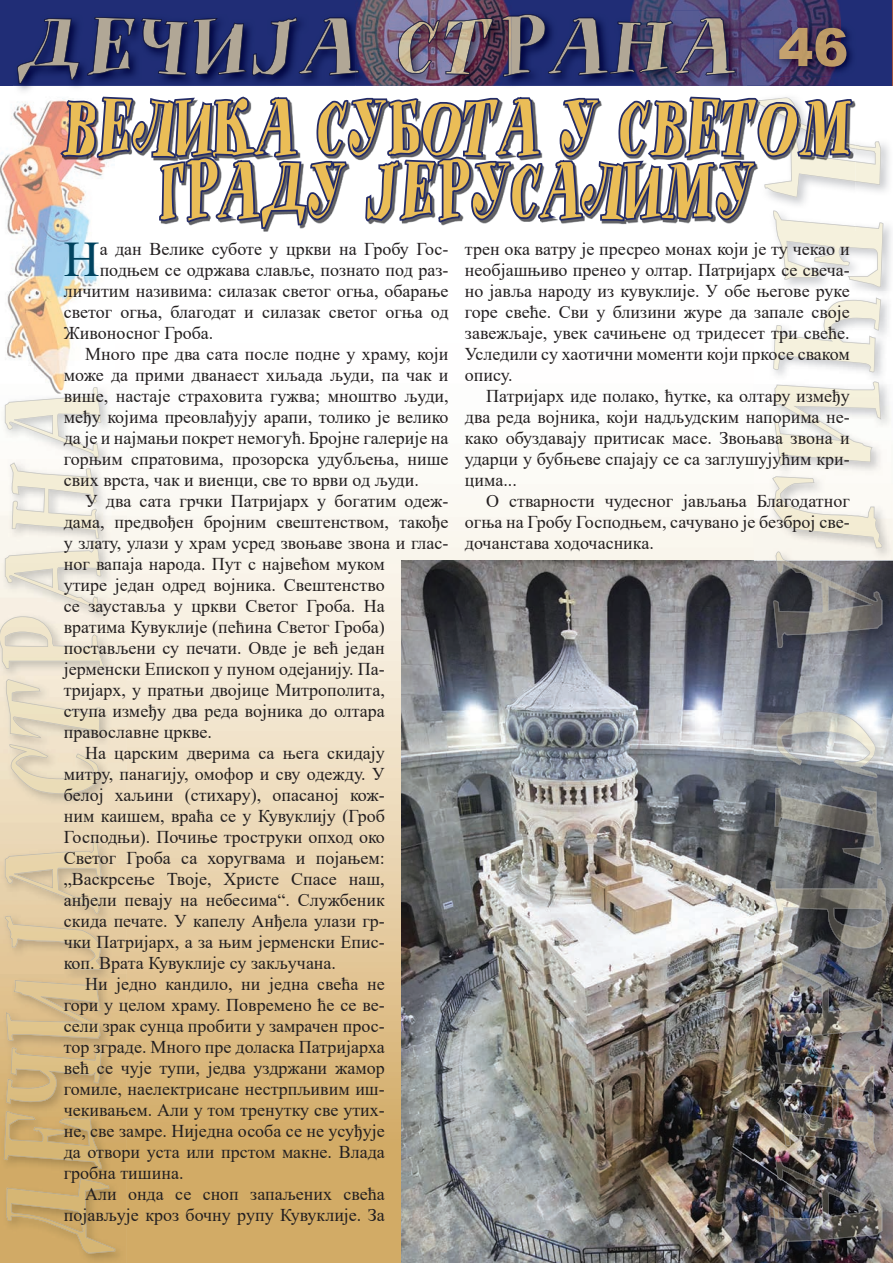
<style>
.page{position:relative;width:893px;height:1263px;background:#fff}
.page>*{position:absolute;margin:0;border:0;box-sizing:border-box;transform-origin:0 0}
.t1{font:75px/63px "PETRICIC";letter-spacing:-.04em;color:#eabd57;text-align:center;scale:.72 1}
.t2{font:49.65px "Times New Roman";color:#00435f}
.t3{font:18px/21px "Times New Roman";color:#231f20;text-align:justify}
</style>
<div class="page">
<img style="left:127px;top:484px;width:307px;height:779px">
<div style="left:0;top:0;width:893px;height:86px;background:#202d76"></div>
<img style="left:631px;top:0;width:209px;height:14px">
<img style="left:359px;top:0;width:149px;height:10px">
<img style="left:13px;top:10px;width:497px;height:76px">
<img style="left:631px;top:10px;width:116px;height:4px">
<img style="left:0;top:108px;width:70px;height:275px">
<img style="left:0;top:383px;width:127px;height:880px">
<img style="left:5px;top:668px;width:78px;height:563px">
<img style="left:0;top:463px;width:103px;height:205px">
<img style="left:5px;top:459px;width:94px;height:154px">
<img style="left:5px;top:394px;width:96px;height:65px">
<svg style="left:93px;top:387px;width:5px;height:7px"></svg>
<img style="left:402px;top:560px;width:352px;height:703px">
<img style="left:754px;top:144px;width:139px;height:1119px">
<img style="left:773px;top:350px;width:109px;height:477px">
<img style="left:810px;top:1073px;width:78px;height:167px">
<img style="left:770px;top:827px;width:39px;height:54px">
<img style="left:773px;top:1094px;width:109px;height:160px">
<img style="left:773px;top:350px;width:108px;height:140px">
<img style="left:774px;top:560px;width:108px;height:217px">
<img style="left:809px;top:827px;width:80px;height:246px">
<img style="left:770px;top:881px;width:40px;height:265px">
<svg style="left:17px;top:14px;width:866px;height:336px"></svg>
<h1 class="t1" style="left:60px;top:98px;width:1103px">ВЕЛИКА СУБОТА У СВЕТОМ<br>ГРАДУ ЈЕРУСАЛИМУ</h1>
<p class="t3" style="left:465px;top:238px;width:386px">трен ока ватру је пресрео монах који је ту чекао и необјашњиво пренео у олтар. Патријарх се свеча&shy;но јавља народу из кувуклије. У обе његове руке горе свеће. Сви у близини журе да запале своје завежљаје, увек сачињене од тридесет три свеће.<br>Уследили су хаотични моменти који пркосе сваком опису.</p>
<p class="t3" style="left:465px;top:385px;width:386px;text-indent:21px">Патријарх иде полако, ћутке, ка олтару између два реда војника, који надљудским напорима не&shy;како обуздавају притисак масе. Звоњава звона и ударци у бубњеве спајају се са заглушујућим кри&shy;цима...</p>
<p class="t3" style="left:465px;top:490px;width:386px;text-indent:21px">О стварности чудесног јављања Благодатног огња на Гробу Господњем, сачувано је безброј све&shy;дочанстава ходочасника.</p>
<h2 class="t2" style="left:64px;top:224px;width:37px">Н</h2>
<p class="t3" style="left:100px;top:238px;width:350px">а дан Велике суботе у цркви на Гробу Гос-</p>
<p class="t3" style="left:100px;top:259px;width:350px">подњем се одржава славље, познато под раз-</p>
<p class="t3" style="left:64px;top:280px;width:386px">личитим називима: силазак светог огња, обарање</p>
<p class="t3" style="left:64px;top:301px;width:386px">светог огња, благодат и силазак светог огња од</p>
<p class="t3" style="left:64px;top:322px;width:151px">Живоносног Гроба.</p>
<p class="t3" style="left:85px;top:343px;width:365px">Много пре два сата после подне у храму, који</p>
<p class="t3" style="left:64px;top:364px;width:386px">може да прими дванаест хиљада људи, па чак и</p>
<p class="t3" style="left:64px;top:385px;width:386px">више, настаје страховита гужва; мноштво људи,</p>
<p class="t3" style="left:64px;top:406px;width:386px">међу којима преовлађују арапи, толико је велико</p>
<p class="t3" style="left:64px;top:427px;width:386px">да је и најмањи покрет немогућ. Бројне галерије на</p>
<p class="t3" style="left:64px;top:448px;width:386px">горњим спратовима, прозорска удубљења, нише</p>
<p class="t3" style="left:64px;top:469px;width:357px">свих врста, чак и виенци, све то врви од људи.</p>
<p class="t3" style="left:85px;top:490px;width:365px">У два сата грчки Патријарх у богатим одеж-</p>
<p class="t3" style="left:64px;top:511px;width:386px">дама, предвођен бројним свештенством, такође</p>
<p class="t3" style="left:64px;top:532px;width:386px">у злату, улази у храм усред звоњаве звона и глас-</p>
<p class="t3" style="left:64px;top:553px;width:323px">ног вапаја народа. Пут с највећом муком</p>
<p class="t3" style="left:64px;top:574px;width:323px">утире један одред војника. Свештенство</p>
<p class="t3" style="left:64px;top:595px;width:323px">се зауставља у цркви Светог Гроба. На</p>
<p class="t3" style="left:64px;top:616px;width:323px">вратима Кувуклије (пећина Светог Гроба)</p>
<p class="t3" style="left:64px;top:637px;width:323px">постављени су печати. Овде је већ један</p>
<p class="t3" style="left:64px;top:658px;width:323px">јерменски Епископ у пуном одејанију. Па-</p>
<p class="t3" style="left:64px;top:679px;width:323px">тријарх, у пратњи двојице Митрополита,</p>
<p class="t3" style="left:64px;top:700px;width:323px">ступа између два реда војника до олтара</p>
<p class="t3" style="left:64px;top:721px;width:150px">православне цркве.</p>
<p class="t3" style="left:85px;top:742px;width:301px">На царским дверима са њега скидају</p>
<p class="t3" style="left:64px;top:763px;width:323px">митру, панагију, омофор и сву одежду. У</p>
<p class="t3" style="left:64px;top:784px;width:323px">белој хаљини (стихару), опасаној кож-</p>
<p class="t3" style="left:64px;top:805px;width:323px">ним каишем, враћа се у Кувуклију (Гроб</p>
<p class="t3" style="left:64px;top:826px;width:323px">Господњи). Почиње троструки опход око</p>
<p class="t3" style="left:64px;top:847px;width:323px">Светог Гроба са хоругвама и појањем:</p>
<p class="t3" style="left:64px;top:868px;width:323px">„Васкрсење Твоје, Христе Спасе наш,</p>
<p class="t3" style="left:64px;top:889px;width:323px">анђели певају на небесима“. Службеник</p>
<p class="t3" style="left:64px;top:910px;width:323px">скида печате. У капелу Анђела улази гр-</p>
<p class="t3" style="left:64px;top:931px;width:323px">чки Патријарх, а за њим јерменски Епис-</p>
<p class="t3" style="left:64px;top:952px;width:274px">коп. Врата Кувуклије су закључана.</p>
<p class="t3" style="left:85px;top:973px;width:301px">Ни једно кандило, ни једна свећа не</p>
<p class="t3" style="left:64px;top:994px;width:323px">гори у целом храму. Повремено ће се ве-</p>
<p class="t3" style="left:64px;top:1015px;width:323px">сели зрак сунца пробити у замрачен прос-</p>
<p class="t3" style="left:64px;top:1036px;width:323px">тор зграде. Много пре доласка Патријарха</p>
<p class="t3" style="left:64px;top:1057px;width:323px">већ се чује тупи, једва уздржани жамор</p>
<p class="t3" style="left:64px;top:1078px;width:323px">гомиле, наелектрисане нестрпљивим иш-</p>
<p class="t3" style="left:64px;top:1099px;width:323px">чекивањем. Али у том тренутку све утих-</p>
<p class="t3" style="left:64px;top:1120px;width:323px">не, све замре. Ниједна особа се не усуђује</p>
<p class="t3" style="left:64px;top:1141px;width:323px">да отвори уста или прстом макне. Влада</p>
<p class="t3" style="left:64px;top:1162px;width:121px">гробна тишина.</p>
<p class="t3" style="left:85px;top:1183px;width:301px">Али онда се сноп запаљених свећа</p>
<p class="t3" style="left:64px;top:1204px;width:323px">појављује кроз бочну рупу Кувуклије. За</p>
</div>
